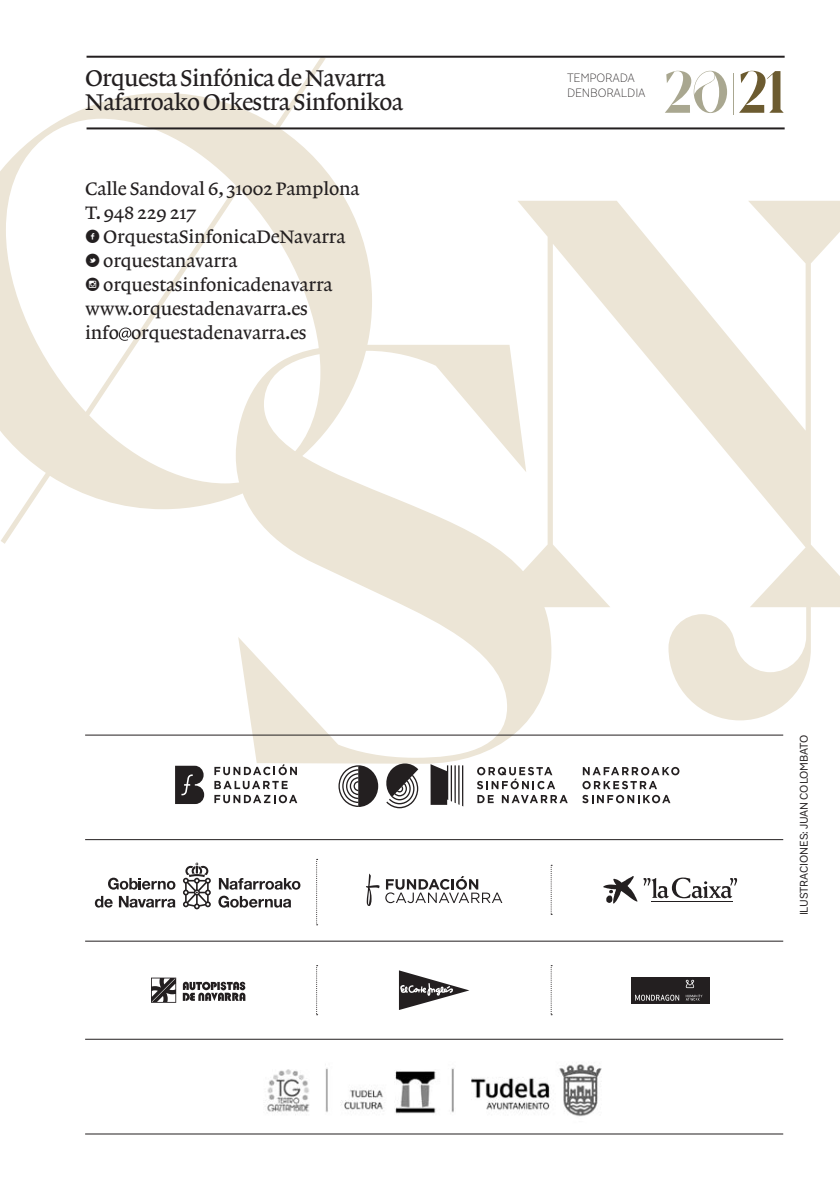
<style>
.page{position:relative;width:840px;height:1191px;background:#fff}
.page>*{position:absolute;margin:0;border:0;box-sizing:border-box;transform-origin:0 0}
.t1{font:700 59.6px "Voyage";color:#a9a790}
.t2{font:24px/24px "Lexicon No 1 Roman A Txt";letter-spacing:-.03em;color:#231f20}
.t3{font:19px/24px "Lexicon No 1 Roman A Txt";letter-spacing:-.01em;color:#231f20}
.t4{font:300 13px/14.4px "Sole Sans";letter-spacing:-.01em;color:#231f20}
.t5{font:12px "Sole Sans";letter-spacing:-.01em;color:#231f20}
.s1{font-family:"Socialico"}
.s2{font-family:"Socialico Plus Plus"}
.s3{color:#6c5b30}
</style>
<div class="page">
<svg style="left:236px;top:345px;width:315px;height:418px"></svg>
<img style="left:267px;top:1064px;width:335px;height:53px">
<hr style="left:85px;top:1039px;width:697px;height:1px;background:#231f20">
<hr style="left:85px;top:839px;width:697px;height:1px;background:#231f20">
<hr style="left:85px;top:734px;width:697px;height:1px;background:#231f20">
<hr style="left:85px;top:940px;width:697px;height:1px;background:#231f20">
<svg style="left:316px;top:965px;width:1px;height:50px"></svg>
<svg style="left:550px;top:965px;width:2px;height:50px"></svg>
<svg style="left:398px;top:970px;width:71px;height:40px"></svg>
<svg style="left:151px;top:977px;width:94px;height:25px"></svg>
<svg style="left:316px;top:859px;width:1px;height:66px"></svg>
<div style="left:682px;top:977px;width:26px;height:26px;background:#231f20"></div>
<svg style="left:685px;top:979px;width:8px;height:9px"></svg>
<svg style="left:685px;top:994px;width:17px;height:6px"></svg>
<div style="left:630px;top:977px;width:52px;height:26px;background:#231f20"></div>
<svg style="left:635px;top:994px;width:43px;height:6px"></svg>
<svg style="left:366px;top:873px;width:13px;height:33px"></svg>
<svg style="left:385px;top:876px;width:117px;height:27px"></svg>
<svg style="left:603px;top:876px;width:134px;height:27px"></svg>
<svg style="left:550px;top:865px;width:2px;height:50px"></svg>
<svg style="left:175px;top:765px;width:29px;height:39px"></svg>
<svg style="left:214px;top:764px;width:83px;height:11px"></svg>
<svg style="left:214px;top:781px;width:83px;height:22px"></svg>
<svg style="left:477px;top:767px;width:78px;height:22px"></svg>
<svg style="left:477px;top:795px;width:16px;height:8px"></svg>
<svg style="left:501px;top:795px;width:66px;height:8px"></svg>
<svg style="left:582px;top:767px;width:97px;height:8px"></svg>
<svg style="left:582px;top:781px;width:74px;height:8px"></svg>
<svg style="left:582px;top:795px;width:88px;height:8px"></svg>
<svg style="left:430px;top:764px;width:33px;height:42px"></svg>
<svg style="left:338px;top:765px;width:40px;height:42px"></svg>
<svg style="left:384px;top:763px;width:34px;height:45px"></svg>
<hr style="left:85px;top:1133px;width:697px;height:1px;background:#231f20">
<svg style="left:219px;top:878px;width:81px;height:11px"></svg>
<svg style="left:108px;top:877px;width:67px;height:12px"></svg>
<svg style="left:183px;top:862px;width:28px;height:47px"></svg>
<svg style="left:119px;top:896px;width:56px;height:11px"></svg>
<svg style="left:95px;top:896px;width:18px;height:11px"></svg>
<svg style="left:218px;top:895px;width:73px;height:12px"></svg>
<svg style="left:0;top:58px;width:372px;height:486px"></svg>
<svg style="left:490px;top:201px;width:349px;height:519px"></svg>
<svg style="left:119px;top:327px;width:12px;height:14px"></svg>
<hr style="left:86px;top:56px;width:698px;height:2px;background:#231f20">
<hr style="left:86px;top:127px;width:698px;height:2px;background:#231f20">
<p class="t2" style="left:85px;top:66px;width:319px">Orquesta Sinfónica de Navarra<br>Nafarroako Orkestra Sinfonikoa</p>
<p class="t3" style="left:85px;top:176px;width:276px">Calle Sandoval 6, 31002 Pamplona<br>T. 948 229 217<br><span class="s1">f</span> OrquestaSinfonicaDeNavarra <span class="s1">l</span> orquestanavarra<br><span class="s2">i</span> orquestasinfonicadenavarra www.orquestadenavarra.es<br>info orquestadenavarra.es</p>
<p class="t4" style="left:566px;top:71px;width:80px">TEMPORADA<br>DENBORALDIA</p>
<h1 class="t1" style="left:664px;top:56px;width:122px">20<sup>|</sup><span class="s3">21</span></h1>
<p class="t5" style="left:796px;top:915px;width:182px;rotate:-90deg">ILUSTRACIONES: JUAN COLOMBATO</p>
</div>
